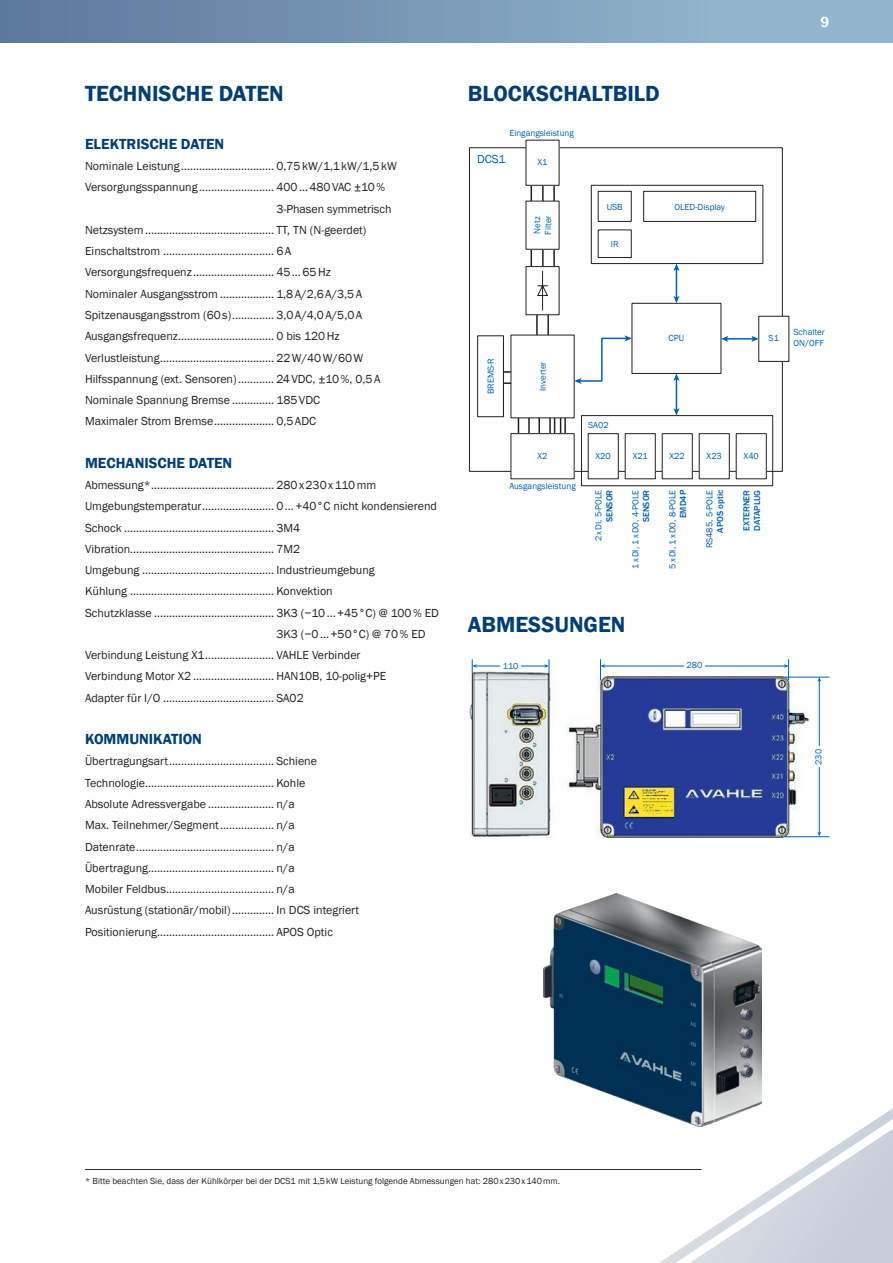
<style>
.page{position:relative;width:893px;height:1263px;background:#fff}
.page>*{position:absolute;margin:0;border:0;box-sizing:border-box;transform-origin:0 0}
.t1{font:600 22.5px "Franklin Gothic";color:#003d76}
.t2{font:600 15px "Franklin Gothic";color:#003d76}
.t3{font:600 15px "Franklin Gothic";color:#fff}
.t4{font:12px/21.3px "Franklin Gothic";color:#231f20}
.t5{font:12px "Franklin Gothic";color:#0160ae}
.t6{font:9px/10.8px "Franklin Gothic";color:#0160ae}
.t7{font:9px "Franklin Gothic";color:#231f20}
.t8{font:500 9px/10.8px "Franklin Gothic";color:#0160ae}
</style>
<div class="page">
<div style="left:0;top:0;width:893px;height:43px;background:linear-gradient(to right,#5d789d,#9abed4)"></div>
<hr style="left:85px;top:1169px;width:617px;height:1px;background:#231f20">
<svg style="left:640px;top:1108px;width:253px;height:155px"></svg>
<img style="left:544px;top:893px;width:218px;height:234px">
<img style="left:469px;top:672px;width:340px;height:166px">
<hr style="left:604px;top:666px;width:181px;height:1px;background:#0160ae">
<svg style="left:600px;top:660px;width:5px;height:20px"></svg>
<svg style="left:784px;top:660px;width:5px;height:20px"></svg>
<hr style="left:819px;top:680px;width:1px;height:153px;background:#0160ae">
<svg style="left:817px;top:832px;width:4px;height:4px"></svg>
<svg style="left:817px;top:678px;width:4px;height:4px"></svg>
<hr style="left:785px;top:836px;width:44px;height:1px;background:#0160ae">
<hr style="left:785px;top:677px;width:44px;height:1px;background:#0160ae">
<hr style="left:475px;top:666px;width:71px;height:1px;background:#0160ae">
<svg style="left:472px;top:660px;width:5px;height:12px"></svg>
<svg style="left:544px;top:660px;width:6px;height:14px"></svg>
<div style="left:684px;top:661px;width:21px;height:10px;background:#fff"></div>
<div style="left:500px;top:661px;width:21px;height:11px;background:#fff"></div>
<div style="left:814px;top:747px;width:11px;height:20px;background:#fff"></div>
<hr style="left:530px;top:185px;width:2px;height:82px;background:#231f20">
<hr style="left:542px;top:185px;width:2px;height:82px;background:#231f20">
<hr style="left:553px;top:185px;width:2px;height:82px;background:#231f20">
<hr style="left:536px;top:315px;width:2px;height:24px;background:#231f20">
<hr style="left:547px;top:315px;width:2px;height:24px;background:#231f20">
<div style="left:581px;top:415px;width:192px;height:71px;border:1px solid #231f20"></div>
<div style="left:526px;top:266px;width:33px;height:49px;border:1px solid #231f20"></div>
<svg style="left:537px;top:285px;width:11px;height:11px"></svg>
<hr style="left:542px;top:271px;width:1px;height:39px;background:#231f20">
<div style="left:526px;top:201px;width:33px;height:48px;background:#fff"></div>
<svg style="left:518px;top:418px;width:1px;height:15px"></svg>
<hr style="left:528px;top:414px;width:2px;height:23px;background:#231f20">
<hr style="left:538px;top:414px;width:2px;height:23px;background:#231f20">
<hr style="left:549px;top:414px;width:2px;height:23px;background:#231f20">
<svg style="left:554px;top:418px;width:7px;height:15px"></svg>
<hr style="left:564px;top:414px;width:2px;height:23px;background:#231f20">
<div style="left:511px;top:434px;width:63px;height:45px;background:#fff"></div>
<div style="left:511px;top:433px;width:63px;height:46px;border:1px solid #231f20"></div>
<hr style="left:497px;top:371px;width:24px;height:2px;background:#231f20">
<hr style="left:497px;top:382px;width:24px;height:2px;background:#231f20">
<div style="left:511px;top:335px;width:63px;height:83px;background:#fff"></div>
<div style="left:478px;top:336px;width:25px;height:81px;background:#fff"></div>
<div style="left:477px;top:336px;width:27px;height:81px;border:1px solid #231f20"></div>
<div style="left:758px;top:316px;width:31px;height:46px;border:1px solid #231f20"></div>
<div style="left:591px;top:185px;width:172px;height:79px;border:1px solid #231f20"></div>
<div style="left:643px;top:191px;width:113px;height:31px;border:1px solid #231f20"></div>
<div style="left:598px;top:191px;width:33px;height:31px;border:1px solid #231f20"></div>
<div style="left:632px;top:303px;width:89px;height:71px;border:1px solid #231f20"></div>
<svg style="left:574px;top:335px;width:58px;height:49px"></svg>
<svg style="left:673px;top:264px;width:6px;height:39px"></svg>
<hr style="left:676px;top:379px;width:1px;height:31px;background:#0160ae">
<svg style="left:673px;top:373px;width:6px;height:8px"></svg>
<svg style="left:673px;top:408px;width:6px;height:8px"></svg>
<hr style="left:726px;top:338px;width:27px;height:2px;background:#0160ae">
<svg style="left:721px;top:336px;width:7px;height:6px"></svg>
<svg style="left:751px;top:336px;width:8px;height:6px"></svg>
<h1 class="t1" style="left:85px;top:79px;width:200px">TECHNISCHE DATEN</h1>
<p class="t2" style="left:85px;top:135px;width:141px">ELEKTRISCHE DATEN</p>
<p class="t4" style="left:85px;top:156px;width:313px">Nominale Leistung............................... 0,75kW/1,1kW/1,5kW</p>
<p class="t4" style="left:85px;top:177px;width:301px">Versorgungsspannung......................... 400...480VAC ±10%</p>
<p class="t4" style="left:276px;top:198px;width:117px">3-Phasen symmetrisch</p>
<p class="t4" style="left:85px;top:219px;width:283px">Netzsystem........................................... TT, TN (N-geerdet)</p>
<p class="t4" style="left:85px;top:241px;width:208px">Einschaltstrom ..................................... 6A</p>
<p class="t4" style="left:85px;top:262px;width:247px">Versorgungsfrequenz........................... 45...65Hz</p>
<p class="t4" style="left:85px;top:283px;width:279px">Nominaler Ausgangsstrom .................. 1,8A/2,6A/3,5A</p>
<p class="t4" style="left:85px;top:305px;width:279px">Spitzenausgangsstrom (60s).............. 3,0A/4,0A/5,0A</p>
<p class="t4" style="left:85px;top:326px;width:256px">Ausgangsfrequenz................................ 0 bis 120Hz</p>
<p class="t4" style="left:85px;top:347px;width:280px">Verlustleistung...................................... 22W/40W/60W</p>
<p class="t4" style="left:85px;top:368px;width:297px">Hilfsspannung (ext. Sensoren)............ 24VDC, ±10%, 0,5A</p>
<p class="t4" style="left:85px;top:390px;width:237px">Nominale Spannung Bremse .............. 185VDC</p>
<p class="t4" style="left:85px;top:411px;width:233px">Maximaler Strom Bremse.................... 0,5ADC</p>
<p class="t2" style="left:85px;top:453px;width:149px">MECHANISCHE DATEN</p>
<p class="t4" style="left:85px;top:475px;width:293px">Abmessung*......................................... 280x230x110mm</p>
<p class="t4" style="left:85px;top:496px;width:353px">Umgebungstemperatur........................ 0...+40°C nicht kondensierend</p>
<p class="t4" style="left:85px;top:517px;width:217px">Schock .................................................. 3M4</p>
<p class="t4" style="left:85px;top:538px;width:217px">Vibration................................................ 7M2</p>
<p class="t4" style="left:85px;top:560px;width:291px">Umgebung ............................................ Industrieumgebung</p>
<p class="t4" style="left:85px;top:581px;width:249px">Kühlung ................................................ Konvektion</p>
<p class="t4" style="left:85px;top:602px;width:355px">Schutzklasse ........................................ 3K3 (−10...+45°C) @ 100% ED</p>
<p class="t4" style="left:276px;top:623px;width:151px">3K3 (−0...+50°C) @ 70% ED</p>
<p class="t4" style="left:85px;top:645px;width:277px">Verbindung Leistung X1....................... VAHLE Verbinder</p>
<p class="t4" style="left:85px;top:666px;width:303px">Verbindung Motor X2 ........................... HAN10B, 10-polig+PE</p>
<p class="t4" style="left:85px;top:687px;width:220px">Adapter für I/O ..................................... SA02</p>
<p class="t2" style="left:85px;top:730px;width:118px">KOMMUNIKATION</p>
<p class="t4" style="left:85px;top:751px;width:276px">Übertragungsart................................... Schiene Technologie........................................... Kohle<br>Absolute Adressvergabe ...................... n/a<br>Max. Teilnehmer/Segment.................. n/a Datenrate.............................................. n/a Übertragung.......................................... n/a<br>Mobiler Feldbus.................................... n/a<br>Ausrüstung (stationär/mobil).............. In DCS integriert Positionierung....................................... APOS Optic</p>
<h1 class="t1" style="left:468px;top:79px;width:194px">BLOCKSCHALTBILD</h1>
<p class="t6" style="left:509px;top:128px;width:66px">Eingangsleistung</p>
<p class="t5" style="left:477px;top:152px;width:30px">DCS1</p>
<p class="t6" style="left:538px;top:157px;width:11px">X1</p>
<p class="t6" style="left:532px;top:235px;width:20px;rotate:-90deg">Netz<br>Filter</p>
<p class="t6" style="left:607px;top:201px;width:18px">USB</p>
<p class="t6" style="left:611px;top:239px;width:9px">IR</p>
<p class="t6" style="left:674px;top:202px;width:52px">OLED-Display</p>
<p class="t3" style="left:820px;top:12px;width:10px">9</p>
<p class="t6" style="left:485px;top:394px;width:38px;rotate:-90deg">BREMS-R</p>
<p class="t6" style="left:537px;top:391px;width:31px;rotate:-90deg">Inverter</p>
<p class="t6" style="left:538px;top:450px;width:11px">X2</p>
<p class="t6" style="left:509px;top:481px;width:68px">Ausgangsleistung</p>
<p class="t6" style="left:588px;top:420px;width:22px">SA02</p>
<p class="t6" style="left:669px;top:333px;width:17px">CPU</p>
<p class="t6" style="left:769px;top:333px;width:12px">S1</p>
<p class="t6" style="left:596px;top:450px;width:17px">X20</p>
<p class="t6" style="left:633px;top:450px;width:16px">X21</p>
<p class="t6" style="left:670px;top:450px;width:17px">X22</p>
<p class="t6" style="left:707px;top:450px;width:17px">X23</p>
<p class="t6" style="left:744px;top:450px;width:17px">X40</p>
<p class="t6" style="left:593px;top:541px;width:53px;rotate:-90deg">2 x DI, 5-POLE</p>
<p class="t8" style="left:604px;top:522px;width:34px;rotate:-90deg">SENSOR</p>
<p class="t6" style="left:630px;top:569px;width:80px;rotate:-90deg">1 x DI, 1 x DO, 4-POLE</p>
<p class="t8" style="left:641px;top:522px;width:34px;rotate:-90deg">SENSOR</p>
<p class="t6" style="left:667px;top:569px;width:80px;rotate:-90deg">5 x DI, 1 x DO, 8-POLE</p>
<p class="t8" style="left:678px;top:518px;width:30px;rotate:-90deg">EMD4P</p>
<p class="t6" style="left:704px;top:548px;width:60px;rotate:-90deg">RS485, 5-POLE</p>
<p class="t8" style="left:715px;top:533px;width:44px;rotate:-90deg">APOS optic</p>
<p class="t8" style="left:741px;top:531px;width:43px;rotate:-90deg">EXTERNER<br>DATAPLUG</p>
<p class="t6" style="left:793px;top:327px;width:33px">Schalter<br>ON/OFF</p>
<h1 class="t1" style="left:468px;top:611px;width:159px">ABMESSUNGEN</h1>
<p class="t6" style="left:503px;top:661px;width:17px">110</p>
<p class="t6" style="left:687px;top:660px;width:17px">280</p>
<p class="t6" style="left:813px;top:765px;width:17px;rotate:-90deg">230</p>
<p class="t7" style="left:85px;top:1176px;width:477px">* Bitte beachten Sie, dass der Kühlkörper bei der DCS1 mit 1,5kW Leistung folgende Abmessungen hat: 280x230x140mm.</p>
</div>
